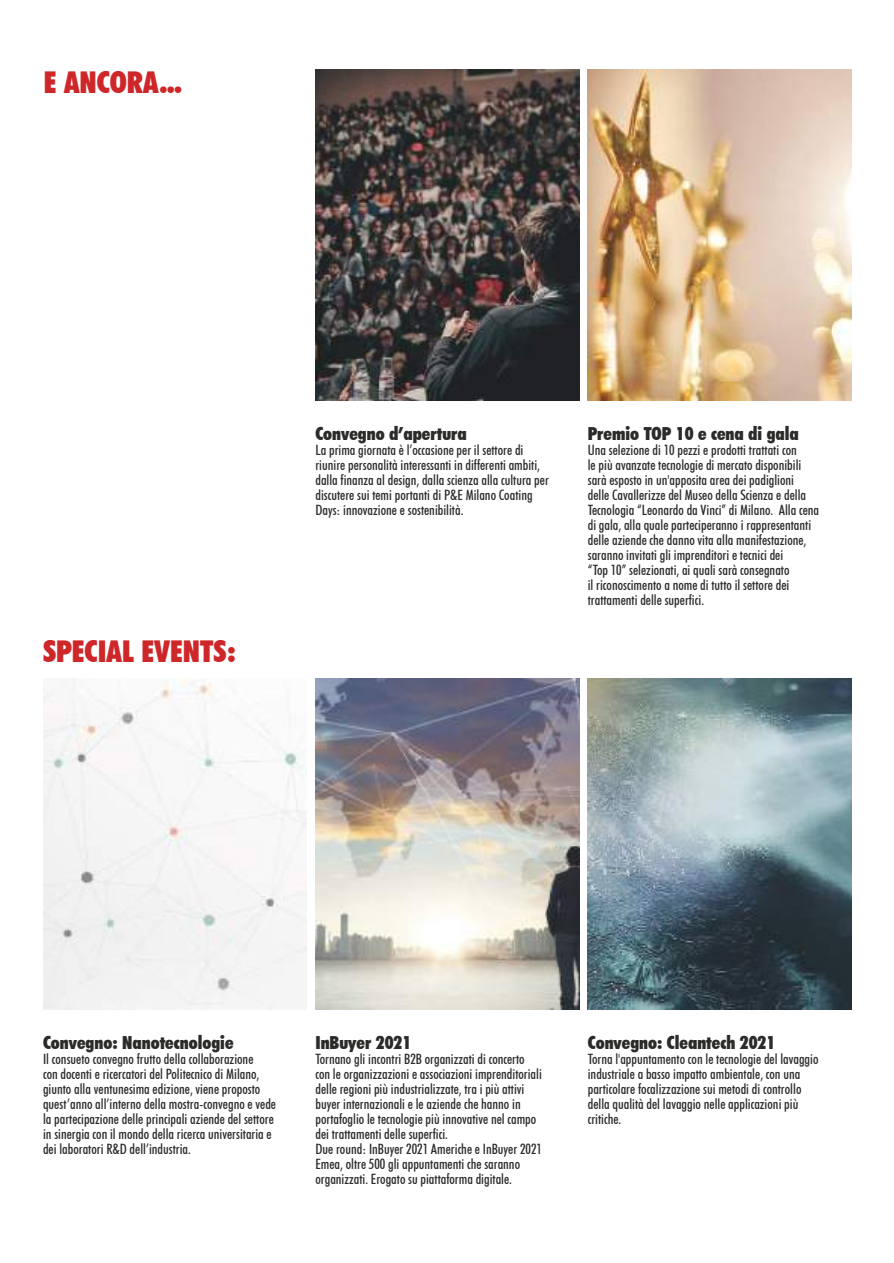
<style>
.page{position:relative;width:894px;height:1263px;background:#fff}
.page>*{position:absolute;margin:0;border:0;box-sizing:border-box;transform-origin:0 0}
.t1{font:900 condensed 30px "Futura BT";color:#ce2729}
.t2{font:900 condensed 18px "Futura BT";color:#2b2b2a}
.t3{font:500 condensed 14.25px/15px "Futura BT";color:#2b2b2a}
</style>
<div class="page">
<div style="left:43px;top:678px;width:264px;height:331px;background:#f5f5f5"></div>
<img style="left:587px;top:678px;width:264px;height:331px">
<img style="left:315px;top:678px;width:264px;height:331px">
<img style="left:315px;top:70px;width:264px;height:331px">
<img style="left:587px;top:70px;width:264px;height:331px">
<h1 class="t1" style="left:44px;top:64px;width:139px">E ANCORA...</h1>
<h1 class="t1" style="left:43px;top:633px;width:194px">SPECIAL EVENTS:</h1>
<p class="t2" style="left:315px;top:422px;width:153px">Convegno d’apertura</p>
<p class="t3" style="left:315px;top:442px;width:235px">La prima giornata è l’occasione per il settore di riunire personalità interessanti in differenti ambiti, dalla finanza al design, dalla scienza alla cultura per discutere sui temi portanti di P&amp;E Milano Coating Days: innovazione e sostenibilità.</p>
<p class="t2" style="left:587px;top:422px;width:212px">Premio TOP 10 e cena di gala</p>
<p class="t3" style="left:587px;top:442px;width:233px">Una selezione di 10 pezzi e prodotti trattati con<br>le più avanzate tecnologie di mercato disponibili sarà esposto in un'apposita area dei padiglioni delle Cavallerizze del Museo della Scienza e della Tecnologia “Leonardo da Vinci” di Milano. Alla cena di gala, alla quale parteciperanno i rappresentanti delle aziende che danno vita alla manifestazione, saranno invitati gli imprenditori e tecnici dei<br>“Top 10” selezionati, ai quali sarà consegnato<br>il riconoscimento a nome di tutto il settore dei trattamenti delle superfici.</p>
<p class="t2" style="left:43px;top:1031px;width:192px">Convegno: Nanotecnologie</p>
<p class="t3" style="left:43px;top:1050px;width:234px">Il consueto convegno frutto della collaborazione<br>con docenti e ricercatori del Politecnico di Milano, giunto alla ventunesima edizione, viene proposto quest’anno all’interno della mostra-convegno e vede la partecipazione delle principali aziende del settore in sinergia con il mondo della ricerca universitaria e dei laboratori R&amp;D dell’industria.</p>
<p class="t2" style="left:315px;top:1031px;width:97px">InBuyer 2021</p>
<p class="t3" style="left:315px;top:1050px;width:228px">Tornano gli incontri B2B organizzati di concerto con le organizzazioni e associazioni imprenditoriali delle regioni più industrializzate, tra i più attivi buyer internazionali e le aziende che hanno in portafoglio le tecnologie più innovative nel campo dei trattamenti delle superfici.<br>Due round: InBuyer 2021 Americhe e InBuyer 2021<br>Emea, oltre 500 gli appuntamenti che saranno organizzati. Erogato su piattaforma digitale.</p>
<p class="t2" style="left:587px;top:1031px;width:189px">Convegno: Cleantech 2021</p>
<p class="t3" style="left:587px;top:1050px;width:232px">Torna l'appuntamento con le tecnologie del lavaggio industriale a basso impatto ambientale, con una particolare focalizzazione sui metodi di controllo della qualità del lavaggio nelle applicazioni più critiche.</p>
</div>
